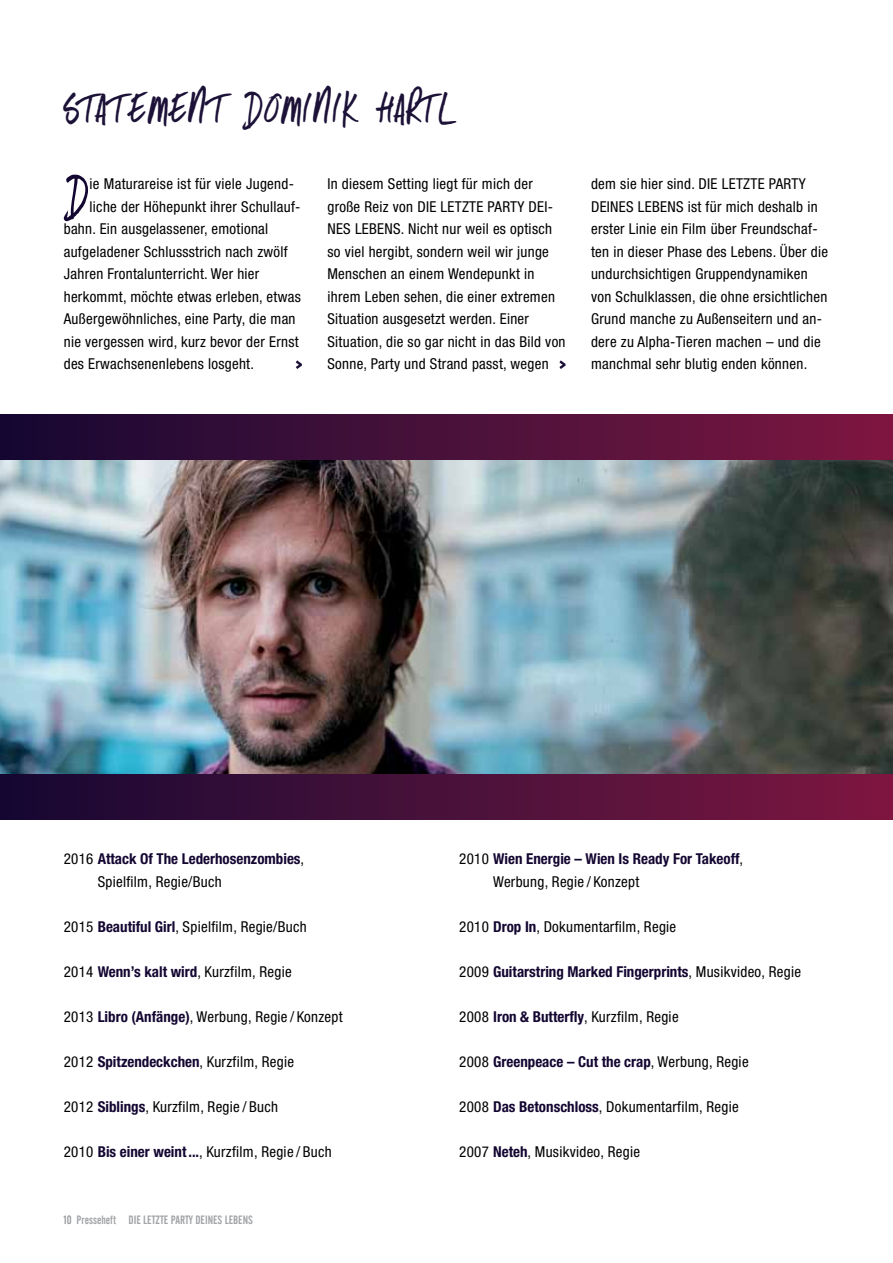
<style>
.page{position:relative;width:893px;height:1263px;background:#fff}
.page>*{position:absolute;margin:0;border:0;box-sizing:border-box;transform-origin:0 0}
.t1{font:54.75px "DK Same Same But Different";color:#130631}
.t2{font:45px "DK Same Same But Different";letter-spacing:.02em;color:#1c1137}
.t3{font:condensed 15px/22.5px "Helvetica Neue";letter-spacing:.02em;color:#000}
.t4{font:700 condensed 15px/22.5px "Helvetica Neue";color:#130631}
.t5{font:12px "Alternate Gothic No 2 BT";color:#a2a4a7}
.s1{font-weight:400;color:#000}
.s2{font-weight:700;color:#130631}
.s3{color:#989a9d}
</style>
<div class="page">
<img style="left:0;top:459px;width:893px;height:315px">
<svg style="left:296px;top:360px;width:6px;height:9px"></svg>
<svg style="left:559px;top:360px;width:7px;height:9px"></svg>
<div style="left:0;top:414px;width:893px;height:45px;background:linear-gradient(to right,#150932,#7d1741)"></div>
<div style="left:0;top:774px;width:893px;height:45px;background:linear-gradient(to right,#150932,#7d1741)"></div>
<h2 class="t2" style="left:64px;top:80px;width:395px">STATEMENT DOMINIK HARTL</h2>
<h1 class="t1" style="left:67px;top:161px;width:23px">D</h1>
<p class="t3" style="left:90px;top:172px;width:206px">ie Maturareise ist für viele Jugend-</p>
<p class="t3" style="left:90px;top:195px;width:212px">liche der Höhepunkt ihrer Schullauf-</p>
<p class="t3" style="left:64px;top:217px;width:206px">bahn. Ein ausgelassener, emotional</p>
<p class="t3" style="left:64px;top:240px;width:226px">aufgeladener Schlussstrich nach zwölf</p>
<p class="t3" style="left:64px;top:262px;width:197px">Jahren Frontalunterricht. Wer hier</p>
<p class="t3" style="left:64px;top:285px;width:239px">herkommt, möchte etwas erleben, etwas</p>
<p class="t3" style="left:64px;top:307px;width:233px">Außergewöhnliches, eine Party, die man</p>
<p class="t3" style="left:64px;top:330px;width:236px">nie vergessen wird, kurz bevor der Ernst</p>
<p class="t3" style="left:64px;top:352px;width:192px">des Erwachsenenlebens losgeht.</p>
<p class="t3" style="left:327px;top:172px;width:240px">In diesem Setting liegt für mich der große Reiz von DIE LETZTE PARTY DEI-NES LEBENS. Nicht nur weil es optisch so viel hergibt, sondern weil wir junge Menschen an einem Wendepunkt in ihrem Leben sehen, die einer extremen Situation ausgesetzt werden. Einer Situation, die so gar nicht in das Bild von Sonne, Party und Strand passt, wegen</p>
<p class="t3" style="left:591px;top:172px;width:239px">dem sie hier sind. DIE LETZTE PARTY DEINES LEBENS ist für mich deshalb in erster Linie ein Film über Freundschaf&shy;ten in dieser Phase des Lebens. Über die undurchsichtigen Gruppendynamiken von Schulklassen, die ohne ersichtlichen Grund manche zu Außenseitern und an&shy;dere zu Alpha-Tieren machen – und die manchmal sehr blutig enden können.</p>
<p class="t4" style="left:98px;top:847px;width:208px;text-indent:-34px"><span class="s1">2016</span> Attack Of The Lederhosenzombies<span class="s1">,<br>Spielfilm, Regie/Buch</span></p>
<p class="t3" style="left:64px;top:915px;width:244px">2015 <span class="s2">Beautiful Girl</span>, Spielfilm, Regie/Buch</p>
<p class="t3" style="left:64px;top:960px;width:230px">2014 <span class="s2">Wenn’s kalt wird</span>, Kurzfilm, Regie</p>
<p class="t3" style="left:64px;top:1005px;width:280px">2013 <span class="s2">Libro (Anfänge)</span>, Werbung, Regie / Konzept</p>
<p class="t3" style="left:64px;top:1050px;width:232px">2012 <span class="s2">Spitzendeckchen</span>, Kurzfilm, Regie</p>
<p class="t3" style="left:64px;top:1095px;width:216px">2012 <span class="s2">Siblings</span>, Kurzfilm, Regie / Buch</p>
<p class="t3" style="left:64px;top:1140px;width:269px">2010 <span class="s2">Bis einer weint...</span>, Kurzfilm, Regie / Buch</p>
<p class="t5" style="left:64px;top:1213px;width:191px"><span class="s3">10</span> PRESSEHEFT DIE LETZTE PARTY DEINES LEBENS</p>
<p class="t4" style="left:493px;top:847px;width:252px;text-indent:-34px"><span class="s1">2010</span> Wien Energie – Wien Is Ready For Takeoff<span class="s1">,<br>Werbung, Regie / Konzept</span></p>
<p class="t3" style="left:459px;top:915px;width:219px">2010 <span class="s2">Drop In</span>, Dokumentarfilm, Regie</p>
<p class="t4" style="left:459px;top:960px;width:343px"><span class="s1">2009</span> Guitarstring Marked Fingerprints<span class="s1">, Musikvideo, Regie</span></p>
<p class="t3" style="left:459px;top:1005px;width:221px">2008 <span class="s2">Iron &amp; Butterfly</span>, Kurzfilm, Regie</p>
<p class="t4" style="left:459px;top:1050px;width:291px"><span class="s1">2008</span> Greenpeace – Cut the crap<span class="s1">, Werbung, Regie</span></p>
<p class="t3" style="left:459px;top:1095px;width:281px">2008 <span class="s2">Das Betonschloss</span>, Dokumentarfilm, Regie</p>
<p class="t3" style="left:459px;top:1140px;width:182px">2007 <span class="s2">Neteh</span>, Musikvideo, Regie</p>
</div>
